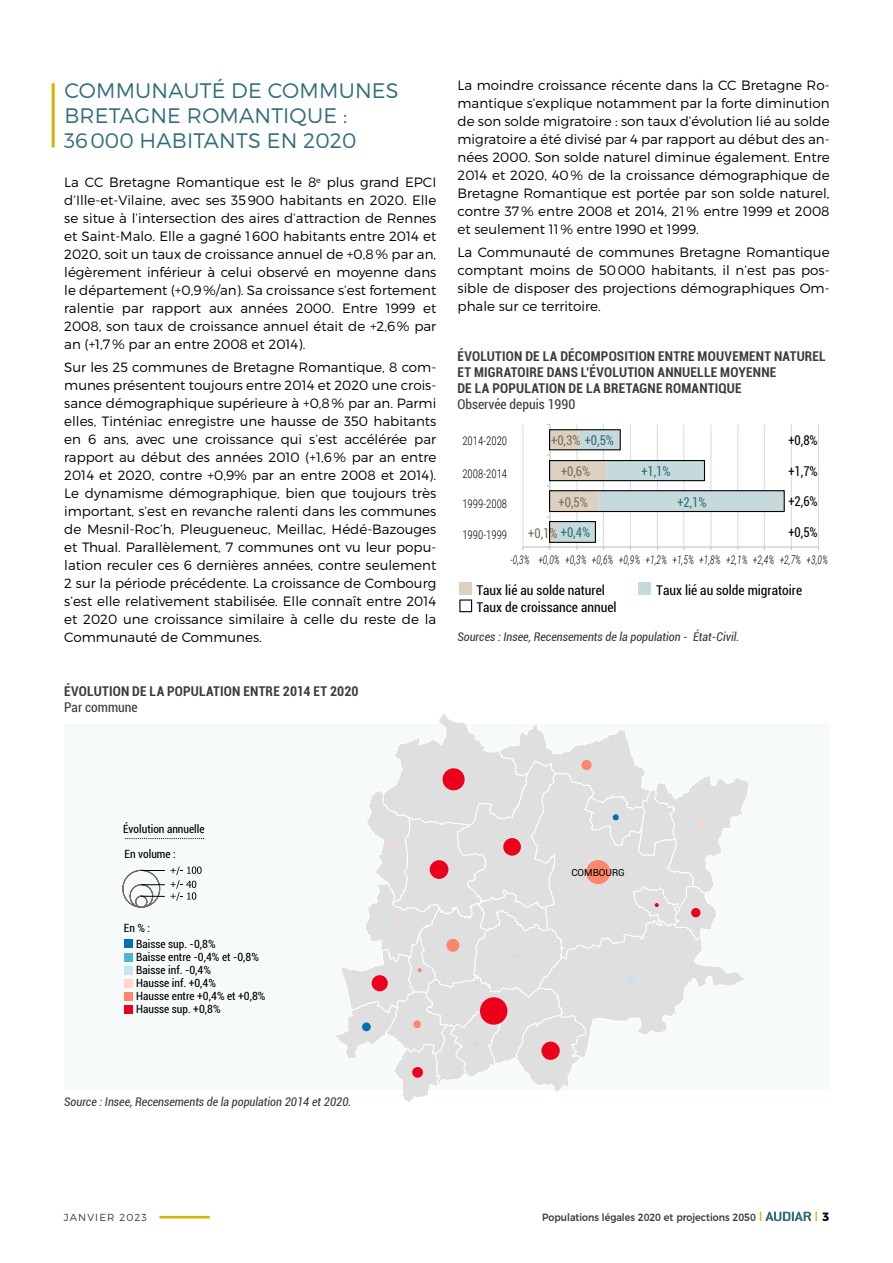
<style>
.page{position:relative;width:893px;height:1263px;background:#fff}
.page>*{position:absolute;margin:0;border:0;box-sizing:border-box;transform-origin:0 0}
.T2{font:300 21px/25.2px "Montserrat";letter-spacing:.01em;color:#316d7b}
.texte_courant{font:300 13.5px/18px "Montserrat";color:#000;text-align:justify}
.Titre_graphe{font:700 condensed 13.5px/16.2px "Roboto";letter-spacing:.015em;color:#3c3c3b}
.t1{font:condensed 13.5px "Roboto";color:#010202}
.t2{font:condensed 13.5px "Roboto";color:#796e5b;scale:.9 1}
.t3{font:condensed 13.5px "Roboto";color:#010202;scale:.9 1}
.t4{font:condensed 13.5px "Roboto";color:#316d7b;scale:.9 1}
.source{font:italic condensed 12px "Roboto";color:#3c3c3b}
.t5{font:italic 300 12px "Roboto Condensed";color:#010202;scale:.8 1}
.t6{font:300 12px "Roboto Condensed";color:#010202;scale:.9 1}
.t7{font:condensed 11.4px/13px "Roboto";color:#000}
.t8{font:500 10.5px "Montserrat";color:#3c3c3b;scale:.9 1}
.t9{font:700 10.5px "Montserrat";color:#d8b200}
.t10{font:300 10.2px "Montserrat";letter-spacing:.11em;color:#3c3c3b}
.t11{font:9.75px "Roboto";color:#000}
.s1{font-weight:400}
.s2{color:#316d7b}
.s3{font-weight:700;color:#d8b200}
.s4{font-size:12px;color:#000}
</style>
<div class="page">
<div style="left:64px;top:724px;width:766px;height:366px;background:#f7fafb"></div>
<div style="left:459px;top:582px;width:13px;height:13px;background:#dcd0c1"></div>
<div style="left:638px;top:583px;width:13px;height:12px;background:#c6dadc"></div>
<svg style="left:459px;top:599px;width:13px;height:13px"></svg>
<hr style="left:523px;top:424px;width:1px;height:123px;background:#d9d9d9">
<hr style="left:791px;top:424px;width:1px;height:123px;background:#d9d9d9">
<hr style="left:818px;top:424px;width:1px;height:123px;background:#d9d9d9">
<hr style="left:523px;top:547px;width:295px;height:1px;background:#bfbebe">
<svg style="left:547px;top:424px;width:238px;height:126px"></svg>
<hr style="left:52px;top:83px;width:3px;height:64px;background:#d8b200">
<svg style="left:336px;top:714px;width:413px;height:388px"></svg>
<div style="left:124px;top:940px;width:8px;height:8px;background:#0071b4"></div>
<div style="left:124px;top:953px;width:8px;height:8px;background:#4cb6d7"></div>
<div style="left:124px;top:966px;width:8px;height:8px;background:#c8e4ee"></div>
<div style="left:124px;top:979px;width:8px;height:8px;background:#ffd7c9"></div>
<div style="left:124px;top:992px;width:8px;height:8px;background:#ff856d"></div>
<div style="left:124px;top:1005px;width:8px;height:8px;background:#ec001b"></div>
<svg style="left:123px;top:870px;width:41px;height:37px"></svg>
<svg style="left:124px;top:838px;width:81px;height:1px"></svg>
<svg style="left:170px;top:866px;width:32px;height:35px"></svg>
<hr style="left:159px;top:1216px;width:51px;height:2px;background:#d8b200">
<svg style="left:765px;top:1212px;width:46px;height:9px"></svg>
<p class="T2" style="left:64px;top:77px;width:336px">COMMUNAUTÉ DE COMMUNES<br>BRETAGNE ROMANTIQUE :<br>36000 HABITANTS EN 2020</p>
<p class="texte_courant" style="left:64px;top:173px;width:374px">La CC Bretagne Romantique est le 8<sup>e</sup> plus grand EPCI d’Ille-et-Vilaine, avec ses 35900 habitants en 2020. Elle se situe à l’intersection des aires d’attraction de Rennes et Saint-Malo. Elle a gagné 1600 habitants entre 2014 et 2020, soit un taux de croissance annuel de +0,8% par an, légèrement inférieur à celui observé en moyenne dans le département (+0,9%/an). Sa croissance s’est fortement ralentie par rapport aux années 2000. Entre 1999 et 2008, son taux de croissance annuel était de +2,6% par an (+1,7% par an entre 2008 et 2014).</p>
<p class="texte_courant" style="left:64px;top:358px;width:374px">Sur les 25 communes de Bretagne Romantique, 8 com&shy;munes présentent toujours entre 2014 et 2020 une crois&shy;sance démographique supérieure à +0,8% par an. Parmi elles, Tinténiac enregistre une hausse de 350 habitants en 6 ans, avec une croissance qui s’est accélérée par rapport au début des années 2010 (+1,6% par an entre 2014 et 2020, contre +0,9% par an entre 2008 et 2014).<br>Le dynamisme démographique, bien que toujours très important, s’est en revanche ralenti dans les communes de Mesnil-Roc’h, Pleugueneuc, Meillac, Hédé-Bazouges et Thual. Parallèlement, 7 communes ont vu leur popu&shy;lation reculer ces 6 dernières années, contre seulement 2 sur la période précédente. La croissance de Combourg s’est elle relativement stabilisée. Elle connaît entre 2014 et 2020 une croissance similaire à celle du reste de la Communauté de Communes.</p>
<p class="Titre_graphe" style="left:64px;top:682px;width:296px">ÉVOLUTION DE LA POPULATION ENTRE 2014 ET 2020<br><span class="s1">Par commune</span></p>
<p class="texte_courant" style="left:458px;top:76px;width:374px">La moindre croissance récente dans la CC Bretagne Ro&shy;mantique s’explique notamment par la forte diminution de son solde migratoire : son taux d’évolution lié au solde migratoire a été divisé par 4 par rapport au début des an&shy;nées 2000. Son solde naturel diminue également. Entre 2014 et 2020, 40% de la croissance démographique de Bretagne Romantique est portée par son solde naturel, contre 37% entre 2008 et 2014, 21% entre 1999 et 2008 et seulement 11% entre 1990 et 1999.</p>
<p class="texte_courant" style="left:458px;top:243px;width:374px">La Communauté de communes Bretagne Romantique comptant moins de 50000 habitants, il n’est pas pos&shy;sible de disposer des projections démographiques Om&shy;phale sur ce territoire.</p>
<p class="Titre_graphe" style="left:457px;top:347px;width:370px">ÉVOLUTION DE LA DÉCOMPOSITION ENTRE MOUVEMENT NATUREL ET MIGRATOIRE DANS L’ÉVOLUTION ANNUELLE MOYENNE<br>DE LA POPULATION DE LA BRETAGNE ROMANTIQUE<br><span class="s1">Observée depuis 1990</span></p>
<p class="t6" style="left:462px;top:433px;width:51px">2014-2020</p>
<p class="t2" style="left:551px;top:431px;width:71px">+0,3% <span class="s2">+0,5%</span></p>
<p class="t3" style="left:788px;top:431px;width:34px">+0,8%</p>
<p class="t6" style="left:462px;top:465px;width:51px">2008-2014</p>
<p class="t2" style="left:561px;top:462px;width:34px">+0,6%</p>
<p class="t4" style="left:641px;top:462px;width:34px">+1,1%</p>
<p class="t3" style="left:788px;top:462px;width:34px">+1,7%</p>
<p class="t6" style="left:462px;top:495px;width:51px">1999-2008</p>
<p class="t2" style="left:559px;top:492px;width:34px">+0,5%</p>
<p class="t4" style="left:677px;top:492px;width:34px">+2,1%</p>
<p class="t3" style="left:788px;top:492px;width:34px">+2,6%</p>
<p class="t6" style="left:462px;top:526px;width:51px">1990-1999</p>
<p class="t2" style="left:528px;top:524px;width:70px">+0,1% <span class="s2">+0,4%</span></p>
<p class="t3" style="left:788px;top:523px;width:34px">+0,5%</p>
<p class="t5" style="left:510px;top:551px;width:399px">-0,3% +0,0% +0,3% +0,6% +0,9% +1,2% +1,5% +1,8% +2,1% +2,4% +2,7% +3,0%</p>
<p class="t1" style="left:476px;top:581px;width:130px">Taux lié au solde naturel</p>
<p class="t1" style="left:656px;top:581px;width:147px">Taux lié au solde migratoire</p>
<p class="t1" style="left:476px;top:598px;width:142px">Taux de croissance annuel</p>
<p class="source" style="left:457px;top:628px;width:283px">Sources : Insee, Recensements de la population - État-Civil.</p>
<p class="t7" style="left:123px;top:822px;width:83px">Évolution annuelle</p>
<p class="t7" style="left:125px;top:847px;width:53px">En volume :</p>
<p class="t7" style="left:136px;top:919px;width:81px;line-height:16.5px;text-indent:-12px">En % :<br>Baisse sup. -0,8%</p>
<p class="t7" style="left:136px;top:950px;width:131px">Baisse entre -0,4% et -0,8%<br>Baisse inf. -0,4%<br>Hausse inf. +0,4%<br>Hausse entre +0,4% et +0,8%<br>Hausse sup. +0,8%</p>
<p class="source" style="left:64px;top:1093px;width:289px">Source : Insee, Recensements de la population 2014 et 2020.</p>
<p class="t11" style="left:571px;top:865px;width:55px">COMBOURG</p>
<p class="t10" style="left:64px;top:1211px;width:84px">JANVIER 2023</p>
<p class="t8" style="left:542px;top:1209px;width:246px">Populations légales 2020 et projections 2050 <span class="s3">|</span></p>
<p class="t9" style="left:815px;top:1207px;width:16px">| <span class="s4">3</span></p>
</div>
